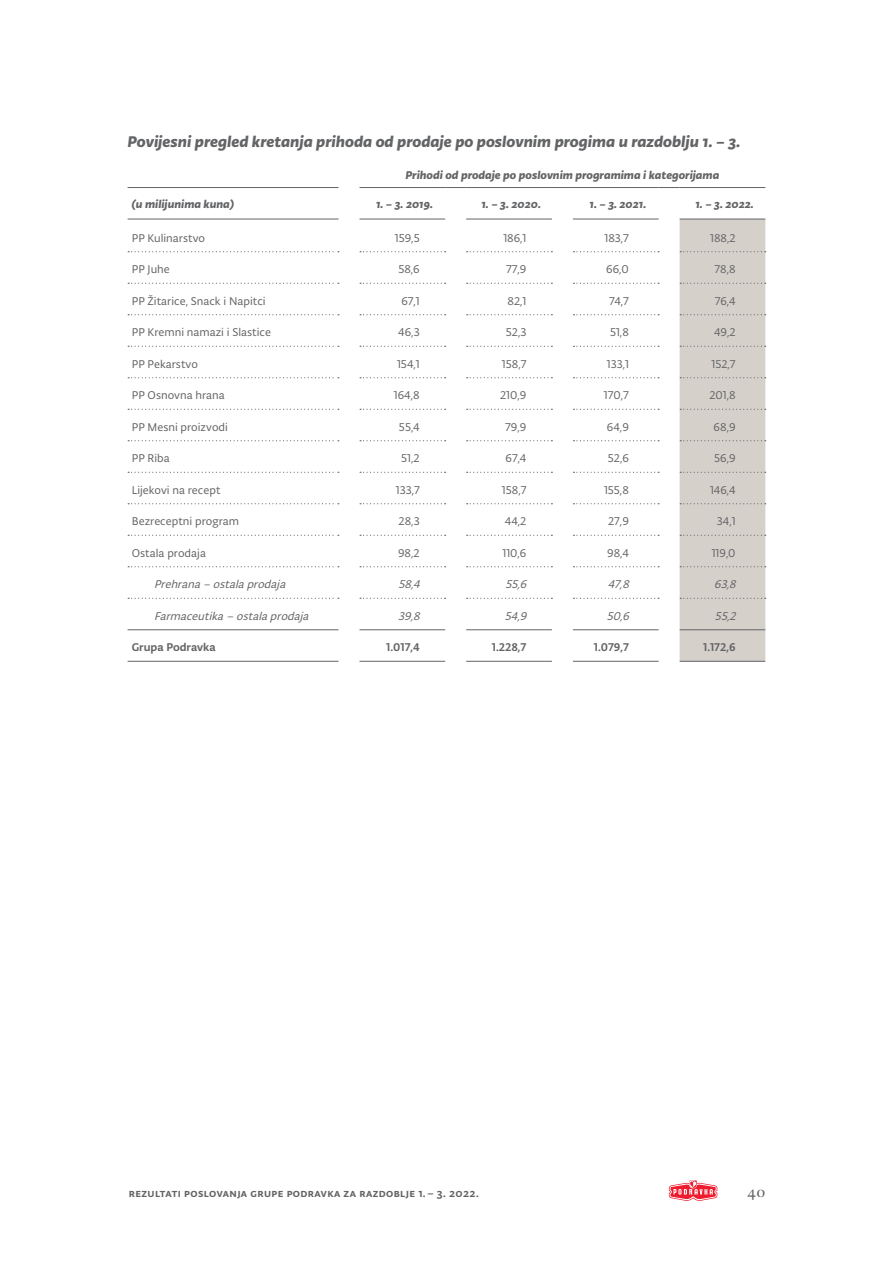
<style>
.page{position:relative;width:893px;height:1263px;background:#fff}
.page>*{position:absolute;margin:0;border:0;box-sizing:border-box;transform-origin:0 0}
.t1{font:16.5px "Typonine Sans Bld Ita";color:#636466}
.t2{font:16.5px "Thema";color:#636466}
.t3{font:12px "Typonine Sans";color:#636466}
.t4{font:12px "Typonine Sans Bld Ita";color:#636466}
.t5{font:500 12px "Typonine Sans";letter-spacing:.03em;color:#636466}
.t6{font:italic 12px "Typonine Sans";color:#636466}
</style>
<div class="page">
<svg style="left:669px;top:1180px;width:48px;height:21px"></svg>
<svg style="left:128px;top:251px;width:211px;height:1px"></svg>
<svg style="left:360px;top:251px;width:86px;height:1px"></svg>
<svg style="left:573px;top:251px;width:86px;height:1px"></svg>
<svg style="left:128px;top:283px;width:211px;height:1px"></svg>
<svg style="left:360px;top:283px;width:86px;height:1px"></svg>
<svg style="left:573px;top:283px;width:86px;height:1px"></svg>
<svg style="left:445px;top:187px;width:21px;height:1px"></svg>
<svg style="left:552px;top:187px;width:21px;height:1px"></svg>
<svg style="left:659px;top:187px;width:21px;height:1px"></svg>
<hr style="left:128px;top:187px;width:210px;height:1px;background:#636466">
<hr style="left:128px;top:219px;width:210px;height:1px;background:#636466">
<hr style="left:359px;top:187px;width:86px;height:1px;background:#636466">
<hr style="left:359px;top:219px;width:86px;height:1px;background:#636466">
<hr style="left:466px;top:187px;width:86px;height:1px;background:#636466">
<hr style="left:573px;top:187px;width:86px;height:1px;background:#636466">
<hr style="left:573px;top:219px;width:86px;height:1px;background:#636466">
<hr style="left:680px;top:187px;width:85px;height:1px;background:#636466">
<hr style="left:128px;top:629px;width:210px;height:1px;background:#636466">
<hr style="left:128px;top:661px;width:210px;height:1px;background:#636466">
<hr style="left:359px;top:629px;width:86px;height:1px;background:#636466">
<hr style="left:359px;top:661px;width:86px;height:1px;background:#636466">
<hr style="left:466px;top:661px;width:86px;height:1px;background:#636466">
<hr style="left:573px;top:629px;width:86px;height:1px;background:#636466">
<hr style="left:573px;top:661px;width:86px;height:1px;background:#636466">
<hr style="left:680px;top:661px;width:85px;height:1px;background:#636466">
<svg style="left:128px;top:314px;width:211px;height:1px"></svg>
<svg style="left:360px;top:314px;width:86px;height:1px"></svg>
<svg style="left:573px;top:314px;width:86px;height:1px"></svg>
<svg style="left:128px;top:346px;width:211px;height:1px"></svg>
<svg style="left:360px;top:346px;width:86px;height:1px"></svg>
<svg style="left:573px;top:346px;width:86px;height:1px"></svg>
<svg style="left:128px;top:377px;width:211px;height:1px"></svg>
<svg style="left:360px;top:377px;width:86px;height:1px"></svg>
<svg style="left:573px;top:377px;width:86px;height:1px"></svg>
<svg style="left:128px;top:409px;width:211px;height:1px"></svg>
<svg style="left:360px;top:409px;width:86px;height:1px"></svg>
<svg style="left:573px;top:409px;width:86px;height:1px"></svg>
<svg style="left:128px;top:440px;width:211px;height:1px"></svg>
<svg style="left:360px;top:440px;width:86px;height:1px"></svg>
<svg style="left:573px;top:440px;width:86px;height:1px"></svg>
<svg style="left:128px;top:472px;width:211px;height:1px"></svg>
<svg style="left:360px;top:472px;width:86px;height:1px"></svg>
<svg style="left:573px;top:472px;width:86px;height:1px"></svg>
<svg style="left:128px;top:503px;width:211px;height:1px"></svg>
<svg style="left:360px;top:503px;width:86px;height:1px"></svg>
<svg style="left:573px;top:503px;width:86px;height:1px"></svg>
<svg style="left:128px;top:535px;width:211px;height:1px"></svg>
<svg style="left:360px;top:535px;width:86px;height:1px"></svg>
<svg style="left:573px;top:535px;width:86px;height:1px"></svg>
<svg style="left:128px;top:566px;width:211px;height:1px"></svg>
<svg style="left:360px;top:566px;width:86px;height:1px"></svg>
<svg style="left:573px;top:566px;width:86px;height:1px"></svg>
<svg style="left:128px;top:598px;width:211px;height:1px"></svg>
<svg style="left:360px;top:598px;width:86px;height:1px"></svg>
<svg style="left:466px;top:219px;width:86px;height:442px"></svg>
<svg style="left:573px;top:598px;width:86px;height:1px"></svg>
<div style="left:680px;top:219px;width:86px;height:442px;background:#d6d0cb"></div>
<h1 class="t1" style="left:128px;top:132px;width:614px">Povijesni pregled kretanja prihoda od prodaje po poslovnim progima u razdoblju 1. – 3.</h1>
<p class="t4" style="left:405px;top:167px;width:315px">Prihodi od prodaje po poslovnim programima i kategorijama</p>
<p class="t4" style="left:132px;top:197px;width:104px">(u milijunima kuna)</p>
<p class="t4" style="left:376px;top:197px;width:58px">1. – 3. 2019.</p>
<p class="t4" style="left:481px;top:197px;width:61px">1. – 3. 2020.</p>
<p class="t4" style="left:590px;top:197px;width:58px">1. – 3. 2021.</p>
<p class="t4" style="left:695px;top:197px;width:60px">1. – 3. 2022.</p>
<p class="t3" style="left:132px;top:231px;width:75px">PP Kulinarstvo</p>
<p class="t3" style="left:395px;top:231px;width:26px">159,5</p>
<p class="t3" style="left:503px;top:231px;width:25px">186,1</p>
<p class="t3" style="left:604px;top:231px;width:26px">183,7</p>
<p class="t3" style="left:710px;top:231px;width:27px">188,2</p>
<p class="t3" style="left:132px;top:262px;width:40px">PP Juhe</p>
<p class="t3" style="left:398px;top:262px;width:23px">58,6</p>
<p class="t3" style="left:506px;top:262px;width:22px">77,9</p>
<p class="t3" style="left:606px;top:262px;width:24px">66,0</p>
<p class="t3" style="left:714px;top:262px;width:23px">78,8</p>
<p class="t3" style="left:132px;top:294px;width:135px">PP Žitarice, Snack i Napitci</p>
<p class="t3" style="left:401px;top:294px;width:20px">67,1</p>
<p class="t3" style="left:508px;top:294px;width:20px">82,1</p>
<p class="t3" style="left:609px;top:294px;width:21px">74,7</p>
<p class="t3" style="left:715px;top:294px;width:22px">76,4</p>
<p class="t3" style="left:132px;top:325px;width:141px">PP Kremni namazi i Slastice</p>
<p class="t3" style="left:398px;top:325px;width:23px">46,3</p>
<p class="t3" style="left:506px;top:325px;width:22px">52,3</p>
<p class="t3" style="left:610px;top:325px;width:20px">51,8</p>
<p class="t3" style="left:714px;top:325px;width:23px">49,2</p>
<p class="t3" style="left:132px;top:357px;width:68px">PP Pekarstvo</p>
<p class="t3" style="left:397px;top:357px;width:24px">154,1</p>
<p class="t3" style="left:502px;top:357px;width:26px">158,7</p>
<p class="t3" style="left:607px;top:357px;width:24px">133,1</p>
<p class="t3" style="left:711px;top:357px;width:26px">152,7</p>
<p class="t3" style="left:132px;top:388px;width:94px">PP Osnovna hrana</p>
<p class="t3" style="left:394px;top:388px;width:27px">164,8</p>
<p class="t3" style="left:500px;top:388px;width:28px">210,9</p>
<p class="t3" style="left:604px;top:388px;width:26px">170,7</p>
<p class="t3" style="left:709px;top:388px;width:28px">201,8</p>
<p class="t3" style="left:132px;top:420px;width:98px">PP Mesni proizvodi</p>
<p class="t3" style="left:399px;top:420px;width:22px">55,4</p>
<p class="t3" style="left:505px;top:420px;width:23px">79,9</p>
<p class="t3" style="left:607px;top:420px;width:23px">64,9</p>
<p class="t3" style="left:714px;top:420px;width:23px">68,9</p>
<p class="t3" style="left:132px;top:451px;width:40px">PP Riba</p>
<p class="t3" style="left:401px;top:451px;width:20px">51,2</p>
<p class="t3" style="left:506px;top:451px;width:22px">67,4</p>
<p class="t3" style="left:608px;top:451px;width:22px">52,6</p>
<p class="t3" style="left:714px;top:451px;width:23px">56,9</p>
<p class="t3" style="left:132px;top:483px;width:90px">Lijekovi na recept</p>
<p class="t3" style="left:396px;top:483px;width:25px">133,7</p>
<p class="t3" style="left:502px;top:483px;width:26px">158,7</p>
<p class="t3" style="left:604px;top:483px;width:26px">155,8</p>
<p class="t3" style="left:710px;top:483px;width:27px">146,4</p>
<p class="t3" style="left:132px;top:514px;width:109px">Bezreceptni program</p>
<p class="t3" style="left:399px;top:514px;width:23px">28,3</p>
<p class="t3" style="left:505px;top:514px;width:23px">44,2</p>
<p class="t3" style="left:608px;top:514px;width:22px">27,9</p>
<p class="t3" style="left:717px;top:514px;width:20px">34,1</p>
<p class="t3" style="left:132px;top:546px;width:76px">Ostala prodaja</p>
<p class="t3" style="left:398px;top:546px;width:23px">98,2</p>
<p class="t3" style="left:502px;top:546px;width:25px">110,6</p>
<p class="t3" style="left:607px;top:546px;width:23px">98,4</p>
<p class="t3" style="left:712px;top:546px;width:25px">119,0</p>
<p class="t6" style="left:154px;top:577px;width:136px">Prehrana – ostala prodaja</p>
<p class="t6" style="left:398px;top:577px;width:26px">58,4</p>
<p class="t6" style="left:505px;top:577px;width:26px">55,6</p>
<p class="t6" style="left:608px;top:577px;width:26px">47,8</p>
<p class="t6" style="left:714px;top:577px;width:26px">63,8</p>
<p class="t6" style="left:154px;top:609px;width:159px">Farmaceutika – ostala prodaja</p>
<p class="t6" style="left:398px;top:609px;width:26px">39,8</p>
<p class="t6" style="left:505px;top:609px;width:26px">54,9</p>
<p class="t6" style="left:607px;top:609px;width:27px">50,6</p>
<p class="t6" style="left:715px;top:609px;width:25px">55,2</p>
<p class="t5" style="left:132px;top:640px;width:85px">Grupa Podravka</p>
<p class="t5" style="left:386px;top:640px;width:35px">1.017,4</p>
<p class="t5" style="left:492px;top:640px;width:36px">1.228,7</p>
<p class="t5" style="left:594px;top:640px;width:37px">1.079,7</p>
<p class="t5" style="left:703px;top:640px;width:34px">1.172,6</p>
<p class="t5" style="left:129px;top:1186px;width:351px">rezultati poslovanja grupe podravka za razdoblje 1.– 3. 2022.</p>
<h1 class="t2" style="left:748px;top:1183px;width:19px">40</h1>
</div>
